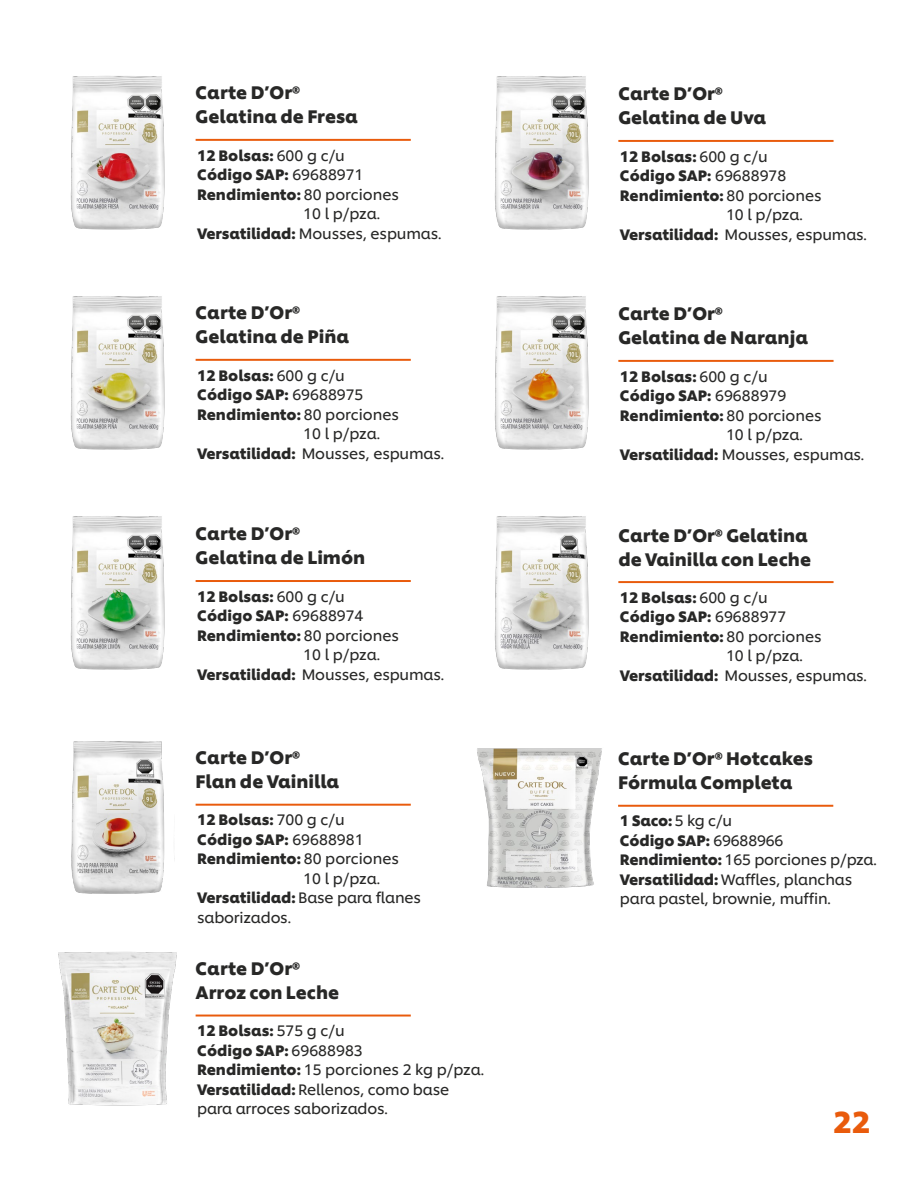
<style>
.page{position:relative;width:918px;height:1188px;background:#fff}
.page>*{position:absolute;margin:0;border:0;box-sizing:border-box;transform-origin:0 0}
.t1{font:700 30px "Unilever Shilling";color:#e95b0c}
.t2{font:700 18px/24px "Unilever Shilling";color:#282827}
.t3{font:15px/19.5px "Unilever Shilling";letter-spacing:-.01em;color:#282827}
.t4{font:700 15px "Unilever Shilling";color:#282827}
.s1{font-weight:400}
.s2{font-weight:700}
</style>
<div class="page">
<hr style="left:196px;top:139px;width:215px;height:2px;background:#e95b0c">
<hr style="left:618px;top:140px;width:216px;height:2px;background:#e95b0c">
<hr style="left:196px;top:580px;width:215px;height:2px;background:#e95b0c">
<hr style="left:618px;top:581px;width:216px;height:2px;background:#e95b0c">
<hr style="left:196px;top:1015px;width:215px;height:2px;background:#e95b0c">
<hr style="left:196px;top:804px;width:215px;height:2px;background:#e95b0c">
<hr style="left:618px;top:805px;width:215px;height:2px;background:#e95b0c">
<hr style="left:196px;top:359px;width:215px;height:2px;background:#e95b0c">
<hr style="left:618px;top:360px;width:216px;height:2px;background:#e95b0c">
<img style="left:70px;top:76px;width:129px;height:154px">
<img style="left:70px;top:516px;width:126px;height:154px">
<img style="left:494px;top:516px;width:129px;height:154px">
<img style="left:70px;top:296px;width:129px;height:154px">
<img style="left:494px;top:296px;width:129px;height:154px">
<img style="left:477px;top:748px;width:125px;height:140px">
<img style="left:58px;top:952px;width:141px;height:154px">
<img style="left:494px;top:76px;width:129px;height:154px">
<img style="left:71px;top:741px;width:104px;height:153px">
<p class="t2" style="left:196px;top:79px;width:164px">Carte D’Or®<br>Gelatina de Fresa</p>
<p class="t2" style="left:618px;top:80px;width:149px">Carte D’Or®<br>Gelatina de Uva</p>
<p class="t4" style="left:620px;top:144px;width:149px">12 Bolsas: <span class="s1">600 g c/u</span></p>
<p class="t4" style="left:620px;top:164px;width:168px">Código SAP: <span class="s1">69688978</span></p>
<p class="t4" style="left:620px;top:183px;width:203px">Rendimiento: <span class="s1">80 porciones</span></p>
<p class="t3" style="left:726px;top:204px;width:78px">10 l p/pza.</p>
<p class="t3" style="left:620px;top:223px;width:249px"><span class="s2">Versatilidad:</span> Mousses, espumas.</p>
<p class="t4" style="left:197px;top:143px;width:149px">12 Bolsas: <span class="s1">600 g c/u</span></p>
<p class="t4" style="left:197px;top:163px;width:168px">Código SAP: <span class="s1">69688971</span></p>
<p class="t4" style="left:197px;top:182px;width:203px">Rendimiento: <span class="s1">80 porciones</span></p>
<p class="t3" style="left:303px;top:203px;width:78px">10 l p/pza.</p>
<p class="t3" style="left:197px;top:222px;width:246px"><span class="s2">Versatilidad:</span> Mousses, espumas.</p>
<p class="t2" style="left:196px;top:299px;width:155px">Carte D’Or®<br>Gelatina de Piña</p>
<p class="t2" style="left:618px;top:300px;width:191px">Carte D’Or®<br>Gelatina de Naranja</p>
<p class="t4" style="left:197px;top:363px;width:149px">12 Bolsas: <span class="s1">600 g c/u</span></p>
<p class="t4" style="left:197px;top:383px;width:168px">Código SAP: <span class="s1">69688975</span></p>
<p class="t4" style="left:197px;top:402px;width:203px">Rendimiento: <span class="s1">80 porciones</span></p>
<p class="t3" style="left:303px;top:423px;width:78px">10 l p/pza.</p>
<p class="t3" style="left:197px;top:442px;width:249px"><span class="s2">Versatilidad:</span> Mousses, espumas.</p>
<p class="t4" style="left:620px;top:364px;width:149px">12 Bolsas: <span class="s1">600 g c/u</span></p>
<p class="t4" style="left:620px;top:384px;width:168px">Código SAP: <span class="s1">69688979</span></p>
<p class="t4" style="left:620px;top:403px;width:203px">Rendimiento: <span class="s1">80 porciones</span></p>
<p class="t3" style="left:726px;top:424px;width:78px">10 l p/pza.</p>
<p class="t3" style="left:620px;top:443px;width:246px"><span class="s2">Versatilidad:</span> Mousses, espumas.</p>
<p class="t2" style="left:196px;top:520px;width:171px">Carte D’Or®<br>Gelatina de Limón</p>
<p class="t2" style="left:618px;top:521px;width:194px">Carte D’Or® Gelatina de Vainilla con Leche</p>
<p class="t4" style="left:197px;top:584px;width:149px">12 Bolsas: <span class="s1">600 g c/u</span></p>
<p class="t4" style="left:197px;top:604px;width:168px">Código SAP: <span class="s1">69688974</span></p>
<p class="t4" style="left:197px;top:623px;width:203px">Rendimiento: <span class="s1">80 porciones</span></p>
<p class="t3" style="left:303px;top:644px;width:78px">10 l p/pza.</p>
<p class="t3" style="left:197px;top:663px;width:249px"><span class="s2">Versatilidad:</span> Mousses, espumas.</p>
<p class="t4" style="left:620px;top:586px;width:149px">12 Bolsas: <span class="s1">600 g c/u</span></p>
<p class="t4" style="left:620px;top:605px;width:168px">Código SAP: <span class="s1">69688977</span></p>
<p class="t4" style="left:620px;top:625px;width:203px">Rendimiento: <span class="s1">80 porciones</span></p>
<p class="t3" style="left:726px;top:645px;width:78px">10 l p/pza.</p>
<p class="t3" style="left:620px;top:664px;width:249px"><span class="s2">Versatilidad:</span> Mousses, espumas.</p>
<p class="t2" style="left:196px;top:744px;width:145px">Carte D’Or®<br>Flan de Vainilla</p>
<p class="t2" style="left:618px;top:745px;width:196px">Carte D’Or® Hotcakes<br>Fórmula Completa</p>
<p class="t4" style="left:197px;top:808px;width:149px">12 Bolsas: <span class="s1">700 g c/u</span></p>
<p class="t4" style="left:197px;top:828px;width:168px">Código SAP: <span class="s1">69688981</span></p>
<p class="t4" style="left:197px;top:847px;width:203px">Rendimiento: <span class="s1">80 porciones</span></p>
<p class="t3" style="left:303px;top:868px;width:78px">10 l p/pza.</p>
<p class="t3" style="left:197px;top:887px;width:226px"><span class="s2">Versatilidad:</span> Base para flanes</p>
<p class="t3" style="left:197px;top:907px;width:95px">saborizados.</p>
<p class="t3" style="left:620px;top:810px;width:259px"><span class="s2">1 Saco:</span> 5 kg c/u<br><span class="s2">Código SAP:</span> 69688966<br><span class="s2">Rendimiento:</span> 165 porciones p/pza.<br><span class="s2">Versatilidad:</span> Waffles, planchas para pastel, brownie, muffin.</p>
<p class="t2" style="left:196px;top:955px;width:145px">Carte D’Or®<br>Arroz con Leche</p>
<p class="t3" style="left:197px;top:1020px;width:289px"><span class="s2">12 Bolsas:</span> 575 g c/u<br><span class="s2">Código SAP:</span> 69688983<br><span class="s2">Rendimiento:</span> 15 porciones 2 kg p/pza.<br><span class="s2">Versatilidad:</span> Rellenos, como base para arroces saborizados.</p>
<h1 class="t1" style="left:833px;top:1099px;width:39px">22</h1>
</div>
